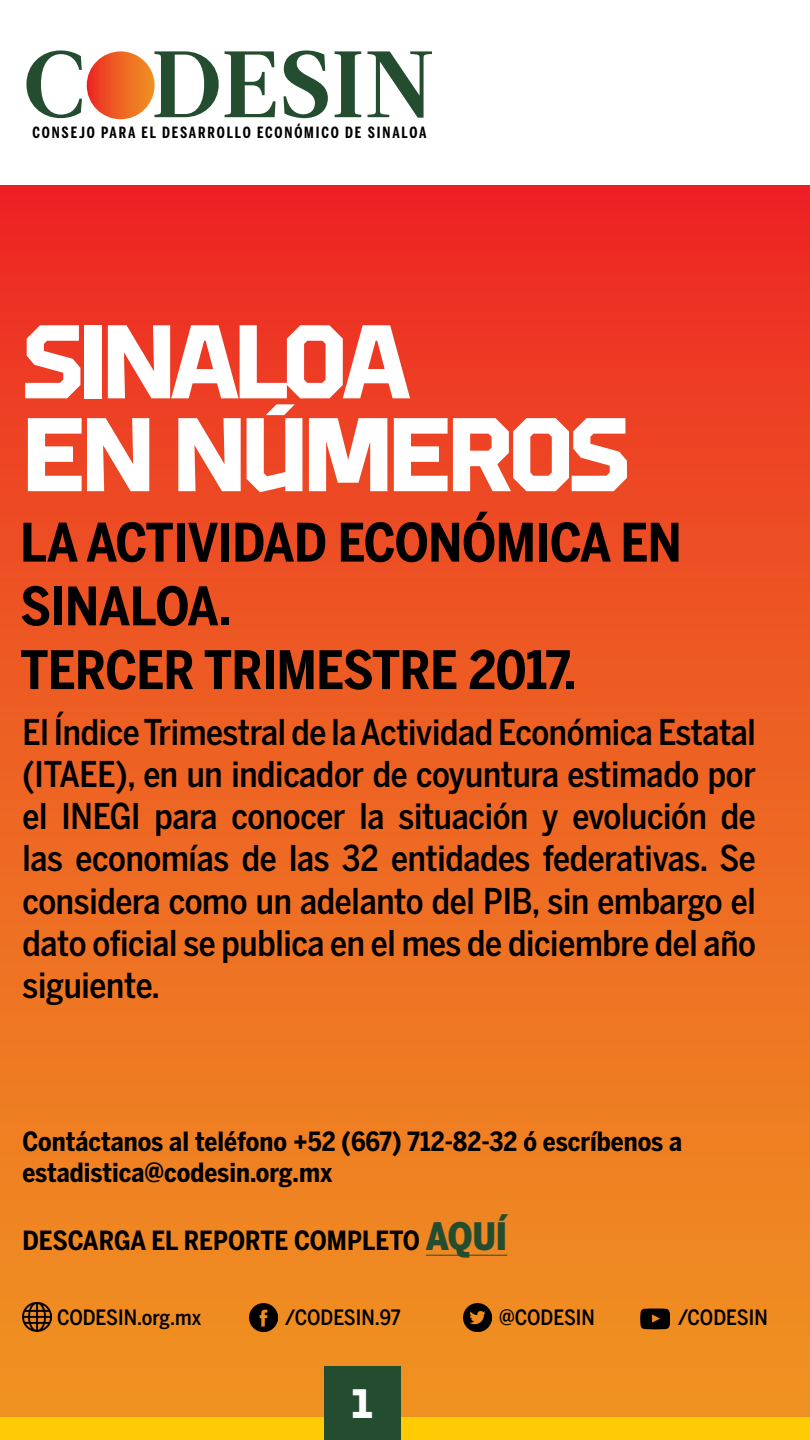
<style>
.page{position:relative;width:810px;height:1440px;background:#fff}
.page>*{position:absolute;margin:0;border:0;box-sizing:border-box;transform-origin:0 0}
.t1{font:800 107.48px/92.8px "Brooklyn";letter-spacing:-.04em;color:#fff}
.t2{font:700 52.5px/63.8px "Benton Sans Cond";letter-spacing:-.01em;color:#000}
.t3{font:800 42.3px "Brooklyn";color:#fff}
.t4{font:500 35.25px/42.3px "Benton Sans Cond";letter-spacing:-.01em;color:#000;text-align:justify}
.t5{font:700 26.25px/31.5px "Benton Sans Cond";color:#000}
.t6{font:500 21px "Benton Sans Cond";color:#000}
.t7{font:700 15.38px "Benton Sans Comp";letter-spacing:.12em;color:#000}
.s1{font-weight:900;font-size:37.5px;color:#244d30}
</style>
<div class="page">
<div style="left:0;top:185px;width:810px;height:1233px;background:linear-gradient(to bottom,#ed2b24,#ef9921)"></div>
<svg style="left:26px;top:50px;width:406px;height:68px"></svg>
<div style="left:87px;top:51px;width:68px;height:68px;background:linear-gradient(to right,#ec2921,#f09b2d);border-radius:34px"></div>
<img style="left:249px;top:1303px;width:29px;height:29px">
<img style="left:463px;top:1303px;width:29px;height:29px">
<img style="left:640px;top:1303px;width:30px;height:29px">
<img style="left:22px;top:1302px;width:29px;height:30px">
<hr style="left:426px;top:1255px;width:81px;height:1px;background:#244d30">
<div style="left:0;top:1418px;width:810px;height:22px;background:#ffcb05"></div>
<div style="left:324px;top:1366px;width:76px;height:74px;background:#244d30"></div>
<p class="t7" style="left:32px;top:124px;width:395px">CONSEJO PARA EL DESARROLLO ECONÓMICO DE SINALOA</p>
<h1 class="t1" style="left:22px;top:319px;width:609px">SINALOA<br>EN NÚMEROS</h1>
<h2 class="t2" style="left:20px;top:510px;width:663px">LA ACTIVIDAD ECONÓMICA EN<br>SINALOA.<br>TERCER TRIMESTRE 2017.</h2>
<p class="t4" style="left:22px;top:710px;width:735px">El Índice Trimestral de la Actividad Económica Estatal (ITAEE), en un indicador de coyuntura estimado por el INEGI para conocer la situación y evolución de las economías de las 32 entidades federativas. Se considera como un adelanto del PIB, sin embargo el dato oficial se publica en el mes de diciembre del año siguiente.</p>
<p class="t5" style="left:22px;top:1125px;width:661px">Contáctanos al teléfono +52 (667) 712-82-32 ó escríbenos a estadistica@codesin.org.mx</p>
<p class="t5" style="left:22px;top:1225px;width:486px">DESCARGA EL REPORTE COMPLETO <span class="s1">AQUÍ</span></p>
<p class="t6" style="left:57px;top:1306px;width:146px">CODESIN.org.mx</p>
<p class="t6" style="left:285px;top:1306px;width:117px">/CODESIN.97</p>
<p class="t6" style="left:499px;top:1306px;width:97px">@CODESIN</p>
<p class="t6" style="left:678px;top:1306px;width:91px">/CODESIN</p>
<p class="t3" style="left:350px;top:1383px;width:25px">1</p>
</div>
